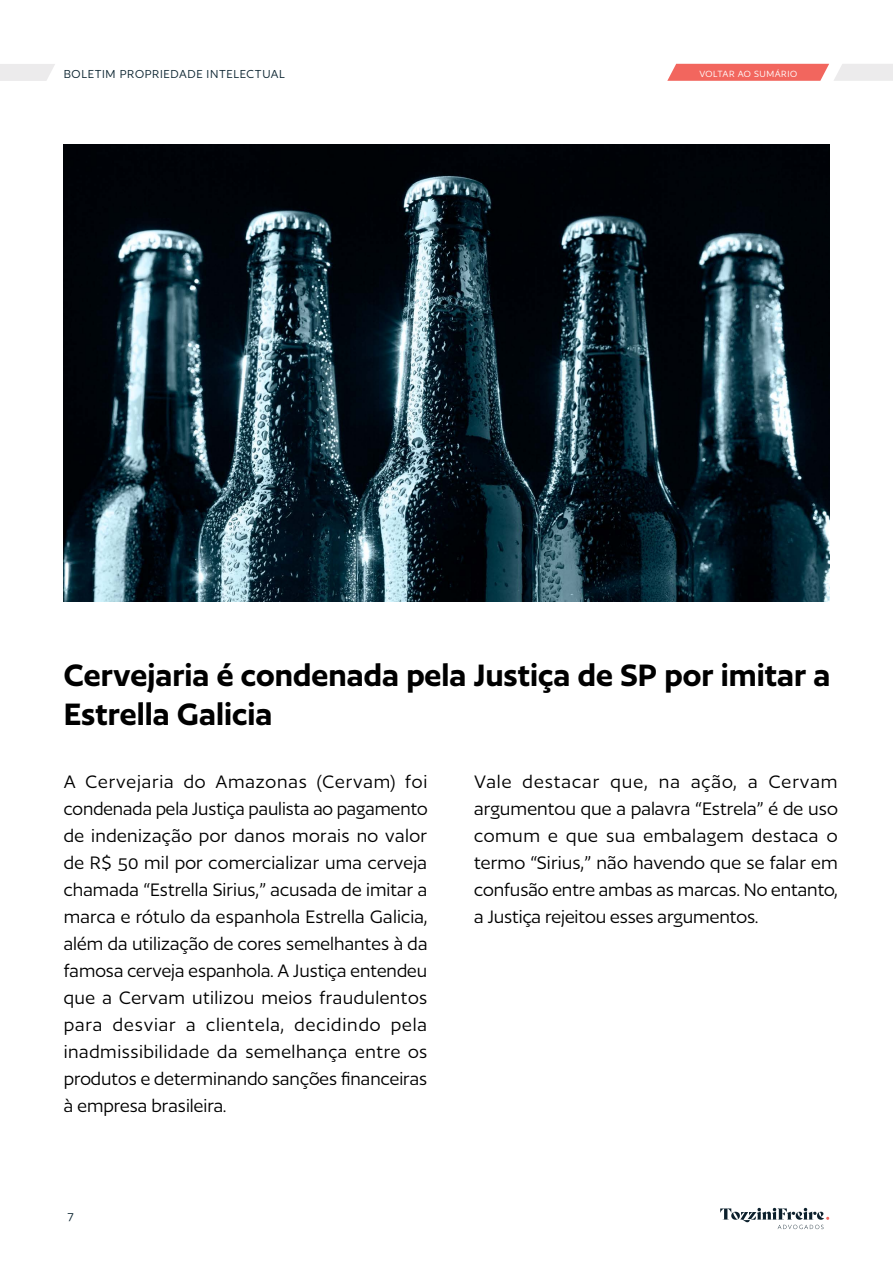
<style>
.page{position:relative;width:893px;height:1263px;background:#fff}
.page>*{position:absolute;margin:0;border:0;box-sizing:border-box;transform-origin:0 0}
.t1{font:600 36px/39px "Author";color:#000}
.t2{font:21px/27px "Author";letter-spacing:-.005em;color:#000;text-align:justify}
.t3{font:13.5px "Author";letter-spacing:.05em;color:#0b2430}
.t4{font:10.5px "Author";letter-spacing:.05em;color:#fff}
</style>
<div class="page">
<svg style="left:720px;top:1208px;width:109px;height:21px"></svg>
<svg style="left:0;top:64px;width:55px;height:17px"></svg>
<svg style="left:667px;top:64px;width:226px;height:17px;background:#f1938e"></svg>
<img style="left:64px;top:145px;width:765px;height:457px">
<p class="t3" style="left:64px;top:67px;width:223px">BOLETIM PROPRIEDADE INTELECTUAL</p>
<p class="t4" style="left:699px;top:68px;width:99px">VOLTAR AO SUMÁRIO</p>
<h1 class="t1" style="left:64px;top:655px;width:768px">Cervejaria é condenada pela Justiça de SP por imitar a<br>Estrella Galicia</h1>
<p class="t2" style="left:64px;top:768px;width:365px">A Cervejaria do Amazonas (Cervam) foi condenada pela Justiça paulista ao pagamento de indenização por danos morais no valor de R$ 50 mil por comercializar uma cerveja chamada “Estrella Sirius,” acusada de imitar a marca e rótulo da espanhola Estrella Galicia, além da utilização de cores semelhantes à da famosa cerveja espanhola. A Justiça entendeu que a Cervam utilizou meios fraudulentos para desviar a clientela, decidindo pela inadmissibilidade da semelhança entre os produtos e determinando sanções financeiras à empresa brasileira.</p>
<p class="t2" style="left:474px;top:768px;width:365px">Vale destacar que, na ação, a Cervam argumentou que a palavra “Estrela” é de uso comum e que sua embalagem destaca o termo “Sirius,” não havendo que se falar em confusão entre ambas as marcas. No entanto, a Justiça rejeitou esses argumentos.</p>
<p class="t3" style="left:68px;top:1209px;width:8px">7</p>
</div>
